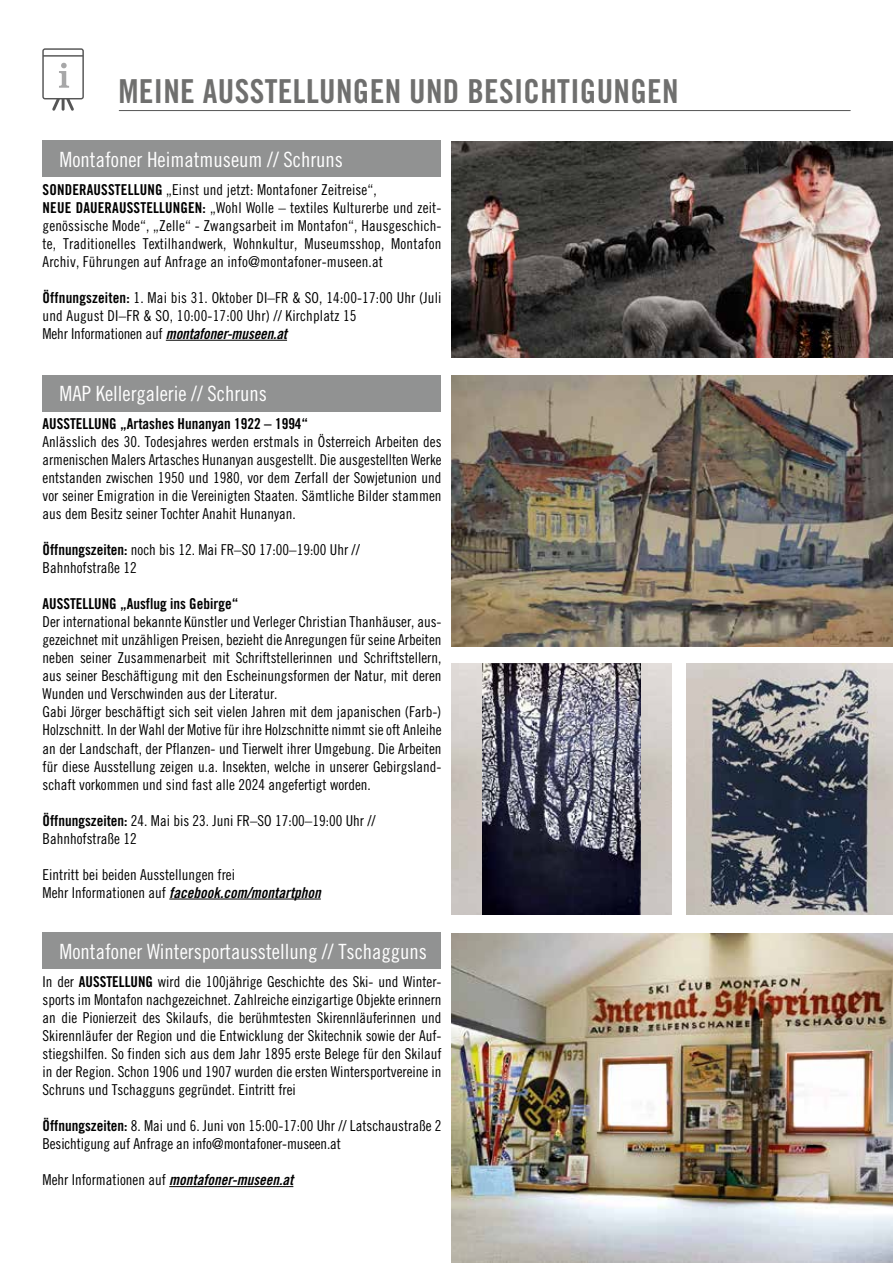
<style>
.page{position:relative;width:893px;height:1263px;background:#fff}
.page>*{position:absolute;margin:0;border:0;box-sizing:border-box;transform-origin:0 0}
.t1{font:33px "Trade Gothic LT Bold Cond Twenty";letter-spacing:.01em;color:#6f6f6e}
.t2{font:21px "Trade Gothic LT Cond Eighteen";color:#fff}
.t3{font:15px/18px "Trade Gothic LT Cond Eighteen";color:#000}
.t4{font:15px "Trade Gothic LT Bold Cond Twenty";color:#000}
.t5{font:15px "Trade Gothic LT Pro Bd Cn 20 Obl";color:#000}
.s1{font-family:"Trade Gothic LT Bold Cond Twenty"}
.s2{font-family:"Trade Gothic LT Pro Bd Cn 20 Obl"}
.s3{font-family:"Trade Gothic LT Cond Eighteen"}
</style>
<div class="page">
<hr style="left:166px;top:340px;width:121px;height:1px;background:#000">
<svg style="left:42px;top:48px;width:42px;height:63px"></svg>
<hr style="left:119px;top:110px;width:731px;height:1px;background:#565656">
<div style="left:43px;top:140px;width:398px;height:36px;background:#919292"></div>
<img style="left:452px;top:375px;width:441px;height:271px">
<hr style="left:169px;top:899px;width:152px;height:1px;background:#000">
<div style="left:43px;top:375px;width:398px;height:36px;background:#919292"></div>
<hr style="left:169px;top:1186px;width:124px;height:1px;background:#000">
<div style="left:43px;top:933px;width:398px;height:36px;background:#919292"></div>
<img style="left:452px;top:141px;width:441px;height:216px">
<img style="left:452px;top:933px;width:441px;height:330px">
<img style="left:452px;top:664px;width:219px;height:250px">
<img style="left:687px;top:664px;width:206px;height:250px">
<h1 class="t1" style="left:118px;top:71px;width:562px">MEINE AUSSTELLUNGEN UND BESICHTIGUNGEN</h1>
<h2 class="t2" style="left:60px;top:147px;width:285px">Montafoner Heimatmuseum // Schruns</h2>
<p class="t3" style="left:43px;top:180px;width:400px"><span class="s1">SONDERAUSSTELLUNG</span> „Einst und jetzt: Montafoner Zeitreise“,<br><span class="s1">NEUE DAUERAUSSTELLUNGEN:</span> „Wohl Wolle – textiles Kulturerbe und zeit&shy;genössische Mode“, „Zelle“ - Zwangsarbeit im Montafon“, Hausgeschich&shy;te, Traditionelles Textilhandwerk, Wohnkultur, Museumsshop, Montafon Archiv, Führungen auf Anfrage an info@montafoner-museen.at</p>
<p class="t3" style="left:43px;top:288px;width:400px"><span class="s1">Öffnungszeiten:</span> 1. Mai bis 31. Oktober DI–FR &amp; SO, 14:00-17:00 Uhr (Juli und August DI–FR &amp; SO, 10:00-17:00 Uhr) // Kirchplatz 15<br>Mehr Informationen auf <span class="s2">montafoner-museen.at</span></p>
<h2 class="t2" style="left:60px;top:381px;width:209px">MAP Kellergalerie // Schruns</h2>
<p class="t4" style="left:43px;top:415px;width:267px">AUSSTELLUNG „Artashes Hunanyan 1922 – 1994“</p>
<p class="t3" style="left:43px;top:433px;width:400px;text-align:justify">Anlässlich des 30. Todesjahres werden erstmals in Österreich Arbeiten des armenischen Malers Artasches Hunanyan ausgestellt. Die ausgestellten Werke entstanden zwischen 1950 und 1980, vor dem Zerfall der Sowjetunion und vor seiner Emigration in die Vereinigten Staaten. Sämtliche Bilder stammen aus dem Besitz seiner Tochter Anahit Hunanyan.</p>
<p class="t3" style="left:43px;top:541px;width:319px"><span class="s1">Öffnungszeiten:</span> noch bis 12. Mai FR–SO 17:00–19:00 Uhr //<br>Bahnhofstraße 12</p>
<p class="t4" style="left:43px;top:595px;width:197px">AUSSTELLUNG „Ausflug ins Gebirge“</p>
<p class="t3" style="left:43px;top:613px;width:400px">Der international bekannte Künstler und Verleger Christian Thanhäuser, aus&shy;gezeichnet mit unzähligen Preisen, bezieht die Anregungen für seine Arbeiten neben seiner Zusammenarbeit mit Schriftstellerinnen und Schriftstellern, aus seiner Beschäftigung mit den Escheinungsformen der Natur, mit deren Wunden und Verschwinden aus der Literatur.<br>Gabi Jörger beschäftigt sich seit vielen Jahren mit dem japanischen (Farb-)<br>Holzschnitt. In der Wahl der Motive für ihre Holzschnitte nimmt sie oft Anleihe an der Landschaft, der Pflanzen- und Tierwelt ihrer Umgebung. Die Arbeiten für diese Ausstellung zeigen u.a. Insekten, welche in unserer Gebirgsland&shy;schaft vorkommen und sind fast alle 2024 angefertigt worden.</p>
<p class="t3" style="left:43px;top:811px;width:335px"><span class="s1">Öffnungszeiten:</span> 24. Mai bis 23. Juni FR–SO 17:00–19:00 Uhr //<br>Bahnhofstraße 12</p>
<p class="t3" style="left:43px;top:865px;width:194px">Eintritt bei beiden Ausstellungen frei</p>
<p class="t5" style="left:43px;top:883px;width:280px"><span class="s3">Mehr Informationen auf</span> facebook.com/montartphon</p>
<h2 class="t2" style="left:60px;top:939px;width:369px">Montafoner Wintersportausstellung // Tschagguns</h2>
<p class="t3" style="left:43px;top:972px;width:400px;text-align:justify">In der <span class="s1">AUSSTELLUNG</span> wird die 100jährige Geschichte des Ski- und Winter&shy;sports im Montafon nachgezeichnet. Zahlreiche einzigartige Objekte erinnern an die Pionierzeit des Skilaufs, die berühmtesten Skirennläuferinnen und Skirennläufer der Region und die Entwicklung der Skitechnik sowie der Auf&shy;stiegshilfen. So finden sich aus dem Jahr 1895 erste Belege für den Skilauf in der Region. Schon 1906 und 1907 wurden die ersten Wintersportvereine in Schruns und Tschagguns gegründet. Eintritt frei</p>
<p class="t3" style="left:43px;top:1116px;width:400px"><span class="s1">Öffnungszeiten:</span> 8. Mai und 6. Juni von 15:00-17:00 Uhr // Latschaustraße 2<br>Besichtigung auf Anfrage an info@montafoner-museen.at</p>
<p class="t3" style="left:43px;top:1170px;width:252px">Mehr Informationen auf <span class="s2">montafoner-museen.at</span></p>
</div>
